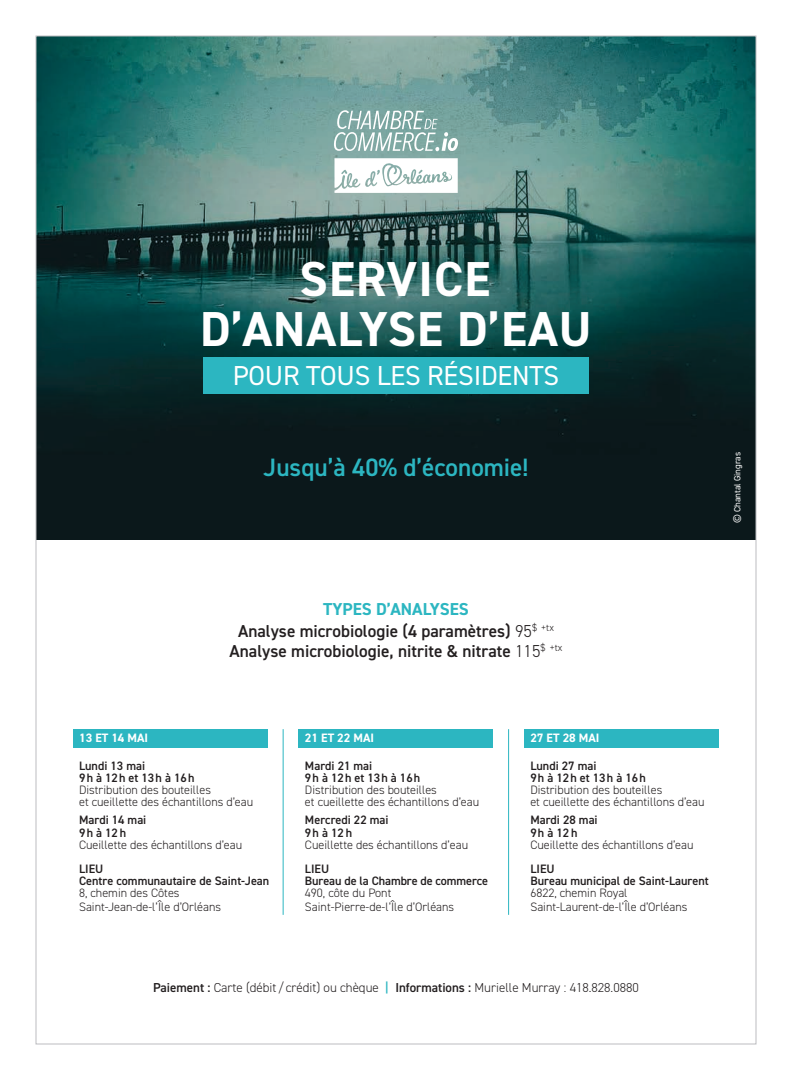
<style>
.page{position:relative;width:792px;height:1080px;background:#fff}
.page>*{position:absolute;margin:0;border:0;box-sizing:border-box;transform-origin:0 0}
.t1{font:700 49.2px/49.2px "DIN2014";letter-spacing:.02em;color:#fff;text-align:center}
.t2{font:27.5px "DIN2014";letter-spacing:-.01em;color:#fff}
.t3{font:600 25.2px "DIN2014";color:#2cb6c1}
.t4{font:600 17.3px/22px "DIN2014";color:#231f20;text-align:center}
.t5{font:300 13px "DIN2014";color:#231f20}
.t6{font:300 12.2px/12.2px "DIN2014";color:#231f20}
.t7{font:600 12.2px/12.2px "DIN2014";color:#231f20}
.t8{font:700 12.2px "DIN2014";color:#fff}
.t9{font:9px "DIN2014";color:#fff}
.s1{font-weight:700;color:#2cb6c1}
.s2{font-weight:300}
.s3{font-weight:600}
.s4{font-weight:600;color:#2cb6c1}
</style>
<div class="page">
<svg style="left:38px;top:38px;width:716px;height:502px;background:#25504f"></svg>
<svg style="left:334px;top:110px;width:124px;height:41px;background:#9cbcb8"></svg>
<svg style="left:334px;top:158px;width:124px;height:35px"></svg>
<div style="left:203px;top:357px;width:386px;height:36px;background:#2cb6c1"></div>
<div style="left:73px;top:729px;width:195px;height:18px;background:#2cb6c1"></div>
<div style="left:298px;top:729px;width:195px;height:18px;background:#2cb6c1"></div>
<div style="left:524px;top:729px;width:195px;height:18px;background:#2cb6c1"></div>
<hr style="left:283px;top:729px;width:1px;height:186px;background:#2cb6c1">
<hr style="left:508px;top:729px;width:1px;height:186px;background:#2cb6c1">
<h1 class="t1" style="left:200px;top:254px;width:393px">SERVICE<br>D’ANALYSE D’EAU</h1>
<h2 class="t2" style="left:233px;top:358px;width:328px">POUR TOUS LES RÉSIDENTS</h2>
<h3 class="t3" style="left:264px;top:451px;width:266px">Jusqu’à 40% d’économie!</h3>
<p class="t9" style="left:732px;top:523px;width:73px;rotate:-90deg">© Chantal Gingras</p>
<h3 class="t4" style="left:238px;top:597px;width:317px"><span class="s1">TYPES D’ANALYSES<br></span>Analyse microbiologie (4 paramètres) <span class="s2">95</span><sup>$</sup> <sup>+tx</sup></h3>
<h3 class="t4" style="left:230px;top:640px;width:334px">Analyse microbiologie, nitrite &amp; nitrate <span class="s2">115</span><sup>$</sup> <sup>+tx</sup></h3>
<p class="t8" style="left:79px;top:730px;width:71px">13 ET 14 MAI</p>
<p class="t7" style="left:79px;top:759px;width:117px">Lundi 13 mai<br>9h à 12h et 13h à 16h</p>
<p class="t6" style="left:79px;top:784px;width:176px">Distribution des bouteilles<br>et cueillette des échantillons d’eau</p>
<p class="t7" style="left:79px;top:814px;width:69px">Mardi 14 mai<br>9h à 12h</p>
<p class="t6" style="left:79px;top:839px;width:165px">Cueillette des échantillons d’eau</p>
<p class="t7" style="left:79px;top:862px;width:192px">LIEU<br>Centre communautaire de Saint-Jean</p>
<p class="t6" style="left:79px;top:887px;width:144px;line-height:13.3px">8, chemin des Côtes<br>Saint-Jean-de-l’Île d’Orléans</p>
<p class="t8" style="left:305px;top:730px;width:71px">21 ET 22 MAI</p>
<p class="t7" style="left:305px;top:759px;width:117px">Mardi 21 mai<br>9h à 12h et 13h à 16h</p>
<p class="t6" style="left:305px;top:784px;width:176px">Distribution des bouteilles<br>et cueillette des échantillons d’eau</p>
<p class="t7" style="left:305px;top:814px;width:85px">Mercredi 22 mai<br>9h à 12h</p>
<p class="t6" style="left:305px;top:839px;width:165px">Cueillette des échantillons d’eau</p>
<p class="t7" style="left:305px;top:862px;width:185px">LIEU<br>Bureau de la Chambre de commerce</p>
<p class="t6" style="left:305px;top:887px;width:151px;line-height:13.3px">490, côte du Pont<br>Saint-Pierre-de-l’Île d’Orléans</p>
<p class="t8" style="left:530px;top:730px;width:71px">27 ET 28 MAI</p>
<p class="t7" style="left:530px;top:759px;width:117px">Lundi 27 mai<br>9h à 12h et 13h à 16h</p>
<p class="t6" style="left:530px;top:784px;width:176px">Distribution des bouteilles<br>et cueillette des échantillons d’eau</p>
<p class="t7" style="left:530px;top:814px;width:69px">Mardi 28 mai<br>9h à 12h</p>
<p class="t6" style="left:530px;top:839px;width:165px">Cueillette des échantillons d’eau</p>
<p class="t7" style="left:530px;top:862px;width:180px">LIEU<br>Bureau municipal de Saint-Laurent</p>
<p class="t6" style="left:530px;top:887px;width:159px;line-height:13.3px">6822, chemin Royal<br>Saint-Laurent-de-l’Île d’Orléans</p>
<p class="t5" style="left:153px;top:979px;width:487px"><span class="s3">Paiement :</span> Carte (débit /crédit) ou chèque <span class="s4">|</span> <span class="s3">Informations :</span> Murielle Murray : 418.828.0880</p>
</div>
